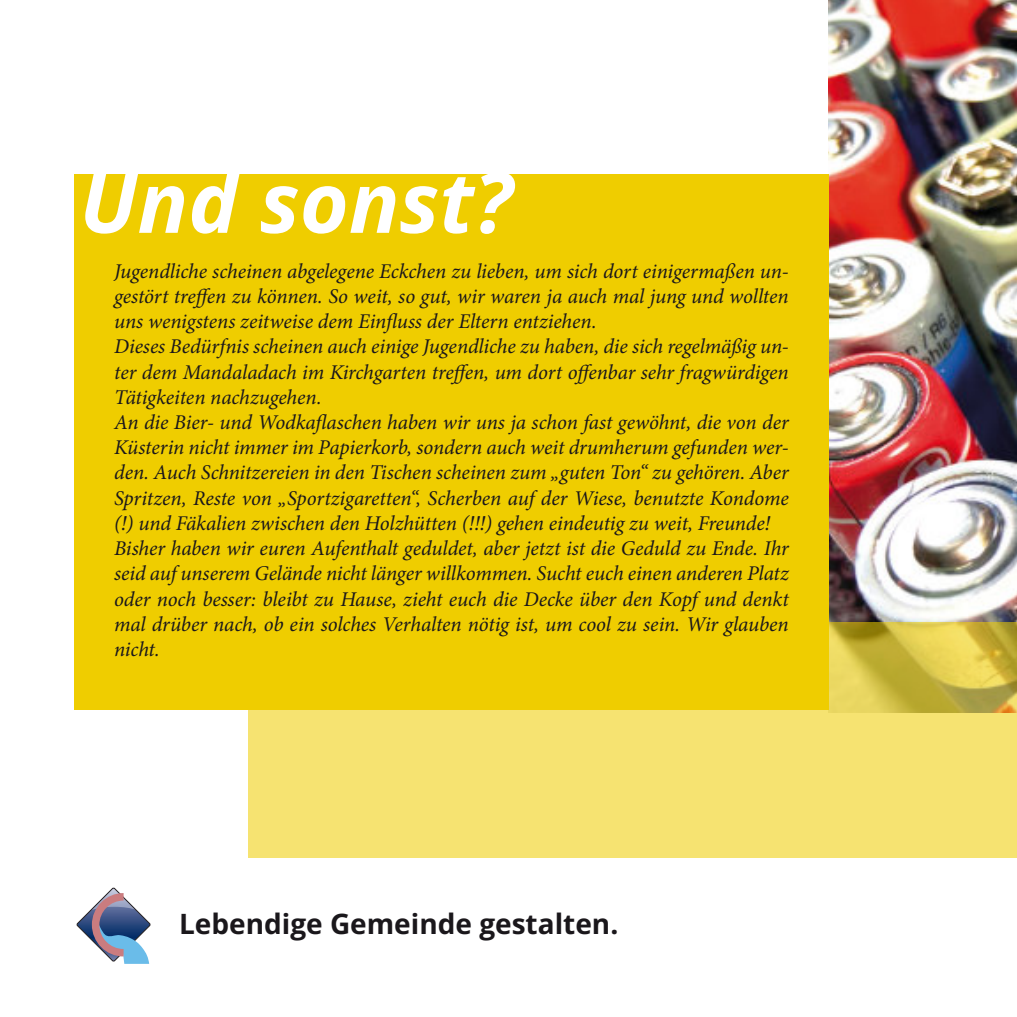
<style>
.page{position:relative;width:1017px;height:1017px;background:#fff}
.page>*{position:absolute;margin:0;border:0;box-sizing:border-box;transform-origin:0 0}
.t1{font:italic 700 84px "Open Sans";color:#fff}
.t2{font:700 28px "Open Sans";color:#1a171b}
.t3{font:italic 21px/25.2px "Minion Pro";letter-spacing:-.005em;color:#1a171b}
</style>
<div class="page">
<svg style="left:77px;top:888px;width:74px;height:76px"></svg>
<img style="left:828px;top:0;width:189px;height:623px">
<div style="left:249px;top:623px;width:768px;height:235px;background:#efcd00;opacity:.56"></div>
<div style="left:74px;top:174px;width:754px;height:535px;background:#efcd00"></div>
<h1 class="t1" style="left:79px;top:143px;width:434px">Und sonst?</h1>
<p class="t3" style="left:114px;top:260px;width:676px">Jugendliche scheinen abgelegene Eckchen zu lieben, um sich dort einigermaßen un‐ gestört treffen zu können. So weit, so gut, wir waren ja auch mal jung und wollten uns wenigstens zeitweise dem Einfluss der Eltern entziehen.<br>Dieses Bedürfnis scheinen auch einige Jugendliche zu haben, die sich regelmäßig un‐ ter dem Mandaladach im Kirchgarten treffen, um dort offenbar sehr fragwürdigen Tätigkeiten nachzugehen.<br>An die Bier- und Wodkaflaschen haben wir uns ja schon fast gewöhnt, die von der Küsterin nicht immer im Papierkorb, sondern auch weit drumherum gefunden wer‐ den. Auch Schnitzereien in den Tischen scheinen zum „guten Ton“ zu gehören. Aber Spritzen, Reste von „Sportzigaretten“, Scherben auf der Wiese, benutzte Kondome (!) und Fäkalien zwischen den Holzhütten (!!!) gehen eindeutig zu weit, Freunde!<br>Bisher haben wir euren Aufenthalt geduldet, aber jetzt ist die Geduld zu Ende. Ihr seid auf unserem Gelände nicht länger willkommen. Sucht euch einen anderen Platz oder noch besser: bleibt zu Hause, zieht euch die Decke über den Kopf und denkt mal drüber nach, ob ein solches Verhalten nötig ist, um cool zu sein. Wir glauben nicht.</p>
<h2 class="t2" style="left:179px;top:904px;width:441px">Lebendige Gemeinde gestalten.</h2>
</div>
